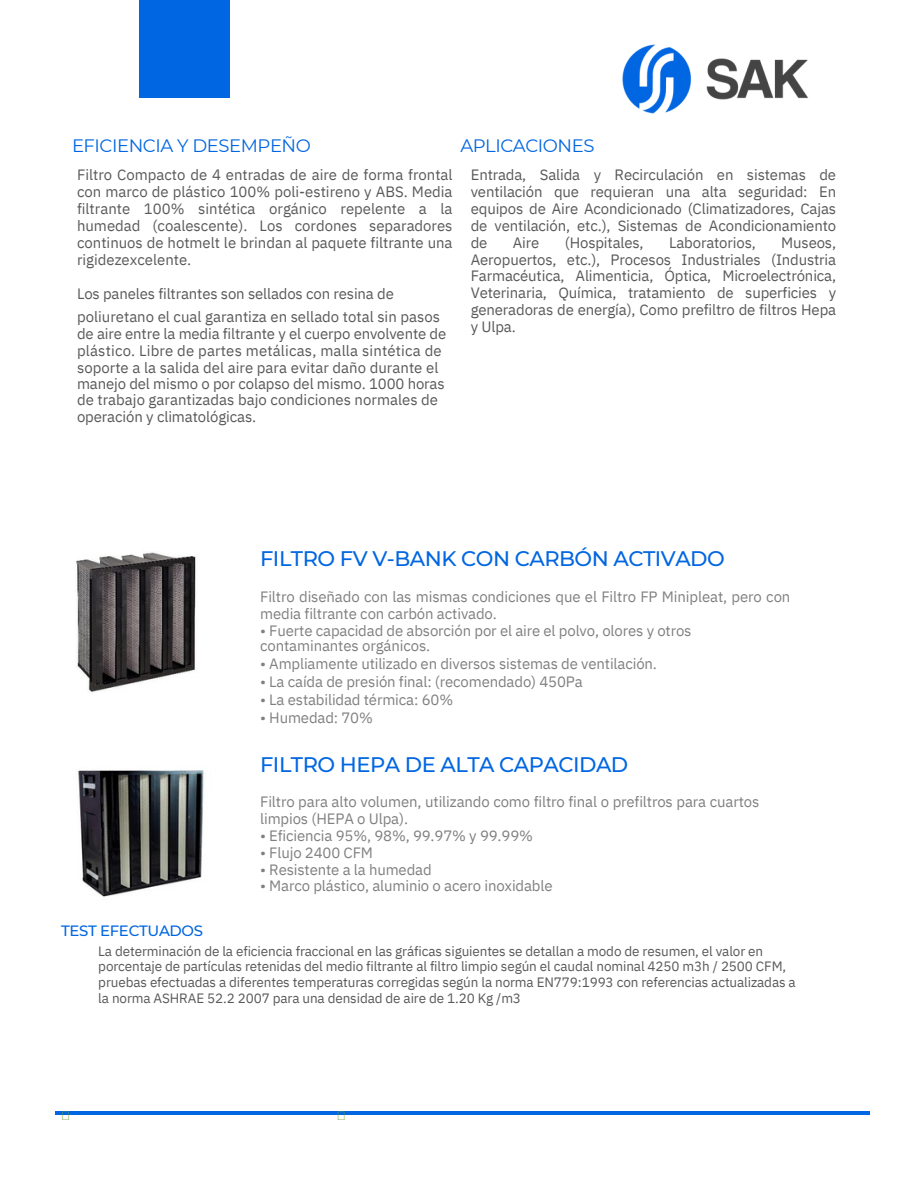
<style>
.page{position:relative;width:918px;height:1188px;background:#fff}
.page>*{position:absolute;margin:0;border:0;box-sizing:border-box;transform-origin:0 0}
.t1{font:500 21px "Montserrat";letter-spacing:-.025em;color:#0066e1}
.t2{font:18px "Montserrat";letter-spacing:-.025em;color:#0066e1}
.t3{font:15px/16.8px "IBM Plex Sans";letter-spacing:-.01em;color:#595959;text-align:justify}
.t4{font:15px/16.8px "IBM Plex Sans";letter-spacing:-.01em;color:#808080}
.t5{font:15px "IBM Plex Sans";letter-spacing:.01em;color:#595959}
.t6{font:500 15px "Montserrat";letter-spacing:-.025em;color:#0066e1}
.t7{font:13.5px/15.8px "IBM Plex Sans";letter-spacing:-.01em;color:#595959}
</style>
<div class="page">
<hr style="left:56px;top:1112px;width:266px;height:3px;background:#0066e1">
<hr style="left:325px;top:1112px;width:178px;height:3px;background:#0066e1">
<hr style="left:506px;top:1112px;width:167px;height:3px;background:#0066e1">
<svg style="left:673px;top:1112px;width:4px;height:3px"></svg>
<hr style="left:677px;top:1112px;width:193px;height:3px;background:#0066e1">
<img style="left:76px;top:552px;width:120px;height:140px">
<img style="left:78px;top:770px;width:126px;height:127px">
<img style="left:622px;top:44px;width:186px;height:70px">
<div style="left:139px;top:0;width:90px;height:98px;background:#0066e1"></div>
<p class="t2" style="left:72px;top:134px;width:240px">EFICIENCIA Y DESEMPEÑO</p>
<p class="t2" style="left:460px;top:134px;width:136px">APLICACIONES</p>
<p class="t3" style="left:77px;top:166px;width:377px">Filtro Compacto de 4 entradas de aire de forma frontal con marco de plástico 100% poli-estireno y ABS. Media filtrante 100% sintética orgánico repelente a la humedad (coalescente). Los cordones separadores continuos de hotmelt le brindan al paquete filtrante una rigidezexcelente.</p>
<p class="t3" style="left:77px;top:285px;width:318px">Los paneles filtrantes son sellados con resina de</p>
<p class="t3" style="left:77px;top:308px;width:364px">poliuretano el cual garantiza en sellado total sin pasos</p>
<p class="t3" style="left:77px;top:325px;width:371px">de aire entre la media filtrante y el cuerpo envolvente de</p>
<p class="t5" style="left:77px;top:340px;width:366px">plástico. Libre de partes metálicas, malla sintética de</p>
<p class="t3" style="left:77px;top:359px;width:363px">soporte a la salida del aire para evitar daño durante el</p>
<p class="t3" style="left:77px;top:375px;width:369px">manejo del mismo o por colapso del mismo. 1000 horas</p>
<p class="t3" style="left:77px;top:391px;width:363px">de trabajo garantizadas bajo condiciones normales de</p>
<p class="t3" style="left:77px;top:408px;width:181px">operación y climatológicas.</p>
<p class="t3" style="left:471px;top:166px;width:367px">Entrada, Salida y Recirculación en sistemas de ventilación que requieran una alta seguridad: En equipos de Aire Acondicionado (Climatizadores, Cajas de ventilación, etc.), Sistemas de Acondicionamiento de</p>
<p class="t3" style="left:513px;top:234px;width:28px">Aire</p>
<p class="t3" style="left:565px;top:234px;width:80px">(Hospitales,</p>
<p class="t3" style="left:669px;top:234px;width:88px">Laboratorios,</p>
<p class="t3" style="left:471px;top:234px;width:367px;text-indent:310px">Museos, Aeropuertos, etc.), Procesos Industriales (Industria Farmacéutica, Alimenticia, Óptica, Microelectrónica, Veterinaria, Química, tratamiento de superficies y generadoras de energía), Como prefiltro de filtros Hepa y Ulpa.</p>
<p class="t1" style="left:260px;top:546px;width:466px">FILTRO FV V-BANK CON CARBÓN ACTIVADO</p>
<p class="t4" style="left:260px;top:588px;width:532px">Filtro diseñado con las mismas condiciones que el Filtro FP Minipleat, pero con media filtrante con carbón activado.</p>
<p class="t4" style="left:260px;top:622px;width:433px">• Fuerte capacidad de absorción por el aire el polvo, olores y otros</p>
<p class="t4" style="left:260px;top:637px;width:172px">contaminantes orgánicos.</p>
<p class="t4" style="left:260px;top:655px;width:398px">• Ampliamente utilizado en diversos sistemas de ventilación.</p>
<p class="t4" style="left:260px;top:673px;width:324px">• La caída de presión final: (recomendado) 450Pa</p>
<p class="t4" style="left:260px;top:691px;width:195px">• La estabilidad térmica: 60%</p>
<p class="t4" style="left:260px;top:709px;width:114px">• Humedad: 70%</p>
<p class="t1" style="left:260px;top:751px;width:370px">FILTRO HEPA DE ALTA CAPACIDAD</p>
<p class="t4" style="left:260px;top:793px;width:501px">Filtro para alto volumen, utilizando como filtro final o prefiltros para cuartos limpios (HEPA o Ulpa).</p>
<p class="t4" style="left:260px;top:827px;width:274px">• Eficiencia 95%, 98%, 99.97% y 99.99%</p>
<p class="t4" style="left:260px;top:844px;width:114px">• Flujo 2400 CFM</p>
<p class="t4" style="left:260px;top:861px;width:173px">• Resistente a la humedad</p>
<p class="t4" style="left:260px;top:877px;width:294px">• Marco plástico, aluminio o acero inoxidable</p>
<p class="t6" style="left:61px;top:922px;width:144px">TEST EFECTUADOS</p>
<p class="t7" style="left:98px;top:943px;width:699px">La determinación de la eficiencia fraccional en las gráficas siguientes se detallan a modo de resumen, el valor en porcentaje de partículas retenidas del medio filtrante al filtro limpio según el caudal nominal 4250 m3h / 2500 CFM, pruebas efectuadas a diferentes temperaturas corregidas según la norma EN779:1993 con referencias actualizadas a la norma ASHRAE 52.2 2007 para una densidad de aire de 1.20 Kg /m3</p>
</div>
